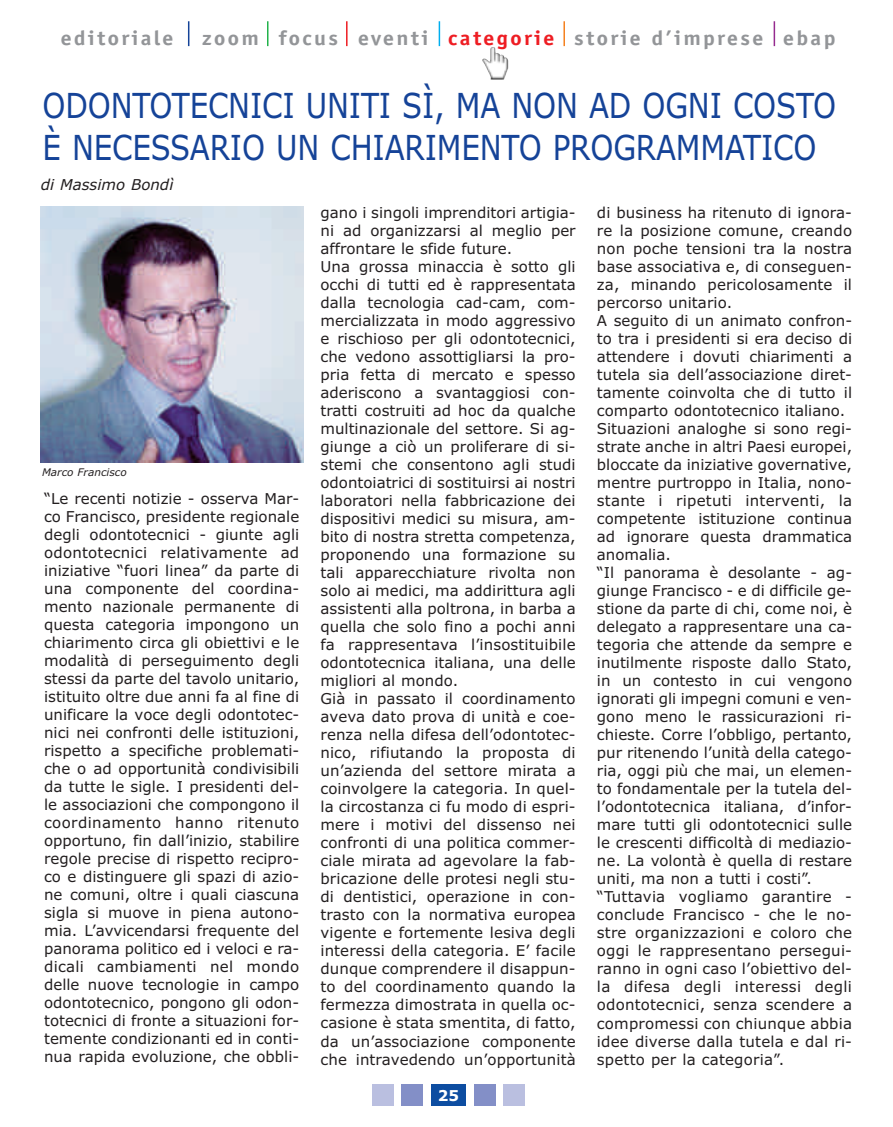
<style>
.page{position:relative;width:893px;height:1127px;background:#fff}
.page>*{position:absolute;margin:0;border:0;box-sizing:border-box;transform-origin:0 0}
.t1{font:34.5px/41.4px "Verdana";letter-spacing:-.005em;color:#154398;scale:.85 1}
.t2{font:700 21px "Officina Sans";letter-spacing:.105em;color:#939598;scale:1.1 1}
.t3{font:15px/18px "Verdana";color:#231f20}
.t4{font:italic 15px "Verdana";color:#231f20}
.t5{font:700 15px "Verdana";color:#fff}
.t6{font:italic 10.5px "Verdana";color:#231f20}
.s1{color:#ee1d23}
</style>
<div class="page">
<div style="left:431px;top:1084px;width:34px;height:22px;background:#0d4da1"></div>
<div style="left:402px;top:1084px;width:21px;height:22px;background:#838fc7"></div>
<div style="left:372px;top:1084px;width:21px;height:22px;background:#babfe0"></div>
<div style="left:474px;top:1084px;width:21px;height:22px;background:#838fc7"></div>
<div style="left:504px;top:1084px;width:21px;height:22px;background:#babfe0"></div>
<img style="left:482px;top:47px;width:26px;height:26px">
<svg style="left:188px;top:21px;width:1px;height:25px"></svg>
<svg style="left:267px;top:21px;width:1px;height:25px"></svg>
<hr style="left:346px;top:21px;width:2px;height:25px;background:#ee1d23">
<svg style="left:439px;top:21px;width:1px;height:25px"></svg>
<hr style="left:563px;top:21px;width:2px;height:25px;background:#f58220">
<svg style="left:774px;top:21px;width:1px;height:25px"></svg>
<img style="left:41px;top:207px;width:263px;height:255px">
<h2 class="t2" style="left:61px;top:30px;width:104px">editoriale</h2>
<h2 class="t2" style="left:202px;top:30px;width:577px">zoom focus eventi <span class="s1">categorie</span> storie d’imprese ebap</h2>
<h1 class="t1" style="left:43px;top:88px;width:935px">ODONTOTECNICI UNITI SÌ, MA NON AD OGNI COSTO<br>È NECESSARIO UN CHIARIMENTO PROGRAMMATICO</h1>
<p class="t4" style="left:41px;top:179px;width:134px">di Massimo Bondì</p>
<p class="t6" style="left:42px;top:468px;width:86px">Marco Francisco</p>
<p class="t3" style="left:44px;top:491px;width:257px;text-align:justify">“Le recenti notizie - osserva Mar&shy;co Francisco, presidente regionale degli odontotecnici - giunte agli odontotecnici relativamente ad iniziative “fuori linea” da parte di una componente del coordina&shy;mento nazionale permanente di questa categoria impongono un chiarimento circa gli obiettivi e le modalità di perseguimento degli stessi da parte del tavolo unitario, istituito oltre due anni fa al fine di unificare la voce degli odontotec&shy;nici nei confronti delle istituzioni, rispetto a specifiche problemati&shy;che o ad opportunità condivisibili da tutte le sigle. I presidenti del&shy;le associazioni che compongono il coordinamento hanno ritenuto opportuno, fin dall’inizio, stabilire regole precise di rispetto recipro&shy;co e distinguere gli spazi di azio&shy;ne comuni, oltre i quali ciascuna sigla si muove in piena autono&shy;mia. L’avvicendarsi frequente del panorama politico ed i veloci e ra&shy;dicali cambiamenti nel mondo delle nuove tecnologie in campo odontotecnico, pongono gli odon&shy;totecnici di fronte a situazioni for&shy;temente condizionanti ed in conti&shy;nua rapida evoluzione, che obbli-</p>
<p class="t3" style="left:321px;top:205px;width:257px">gano i singoli imprenditori artigia&shy;ni ad organizzarsi al meglio per affrontare le sfide future.<br>Una grossa minaccia è sotto gli occhi di tutti ed è rappresentata dalla tecnologia cad-cam, com&shy;mercializzata in modo aggressivo e rischioso per gli odontotecnici, che vedono assottigliarsi la pro&shy;pria fetta di mercato e spesso aderiscono a svantaggiosi con&shy;tratti costruiti ad hoc da qualche multinazionale del settore. Si ag&shy;giunge a ciò un proliferare di si&shy;stemi che consentono agli studi odontoiatrici di sostituirsi ai nostri laboratori nella fabbricazione dei dispositivi medici su misura, am&shy;bito di nostra stretta competenza, proponendo una formazione su tali apparecchiature rivolta non solo ai medici, ma addirittura agli assistenti alla poltrona, in barba a quella che solo fino a pochi anni fa rappresentava l’insostituibile odontotecnica italiana, una delle migliori al mondo.<br>Già in passato il coordinamento aveva dato prova di unità e coe&shy;renza nella difesa dell’odontotec&shy;nico, rifiutando la proposta di un’azienda del settore mirata a coinvolgere la categoria. In quel&shy;la circostanza ci fu modo di espri&shy;mere i motivi del dissenso nei confronti di una politica commer&shy;ciale mirata ad agevolare la fab&shy;bricazione delle protesi negli stu&shy;di dentistici, operazione in con&shy;trasto con la normativa europea vigente e fortemente lesiva degli interessi della categoria. E’ facile dunque comprendere il disappun&shy;to del coordinamento quando la fermezza dimostrata in quella oc&shy;casione è stata smentita, di fatto, da un’associazione componente che intravedendo un’opportunità</p>
<p class="t3" style="left:597px;top:205px;width:257px">di business ha ritenuto di ignora&shy;re la posizione comune, creando non poche tensioni tra la nostra base associativa e, di conseguen&shy;za, minando pericolosamente il percorso unitario.<br>A seguito di un animato confron&shy;to tra i presidenti si era deciso di attendere i dovuti chiarimenti a tutela sia dell’associazione diret&shy;tamente coinvolta che di tutto il comparto odontotecnico italiano.<br>Situazioni analoghe si sono regi&shy;strate anche in altri Paesi europei, bloccate da iniziative governative, mentre purtroppo in Italia, nono&shy;stante i ripetuti interventi, la competente istituzione continua ad ignorare questa drammatica anomalia.<br>“Il panorama è desolante - ag&shy;giunge Francisco - e di difficile ge&shy;stione da parte di chi, come noi, è delegato a rappresentare una ca&shy;tegoria che attende da sempre e inutilmente risposte dallo Stato, in un contesto in cui vengono ignorati gli impegni comuni e ven&shy;gono meno le rassicurazioni ri&shy;chieste. Corre l’obbligo, pertanto, pur ritenendo l’unità della catego&shy;ria, oggi più che mai, un elemen&shy;to fondamentale per la tutela del&shy;l’odontotecnica italiana, d’infor&shy;mare tutti gli odontotecnici sulle le crescenti difficoltà di mediazio&shy;ne. La volontà è quella di restare uniti, ma non a tutti i costi”. “Tuttavia vogliamo garantire - conclude Francisco - che le no&shy;stre organizzazioni e coloro che oggi le rappresentano persegui&shy;ranno in ogni caso l’obiettivo del&shy;la difesa degli interessi degli odontotecnici, senza scendere a compromessi con chiunque abbia idee diverse dalla tutela e dal ri&shy;spetto per la categoria”.</p>
<p class="t5" style="left:438px;top:1089px;width:23px">25</p>
</div>
